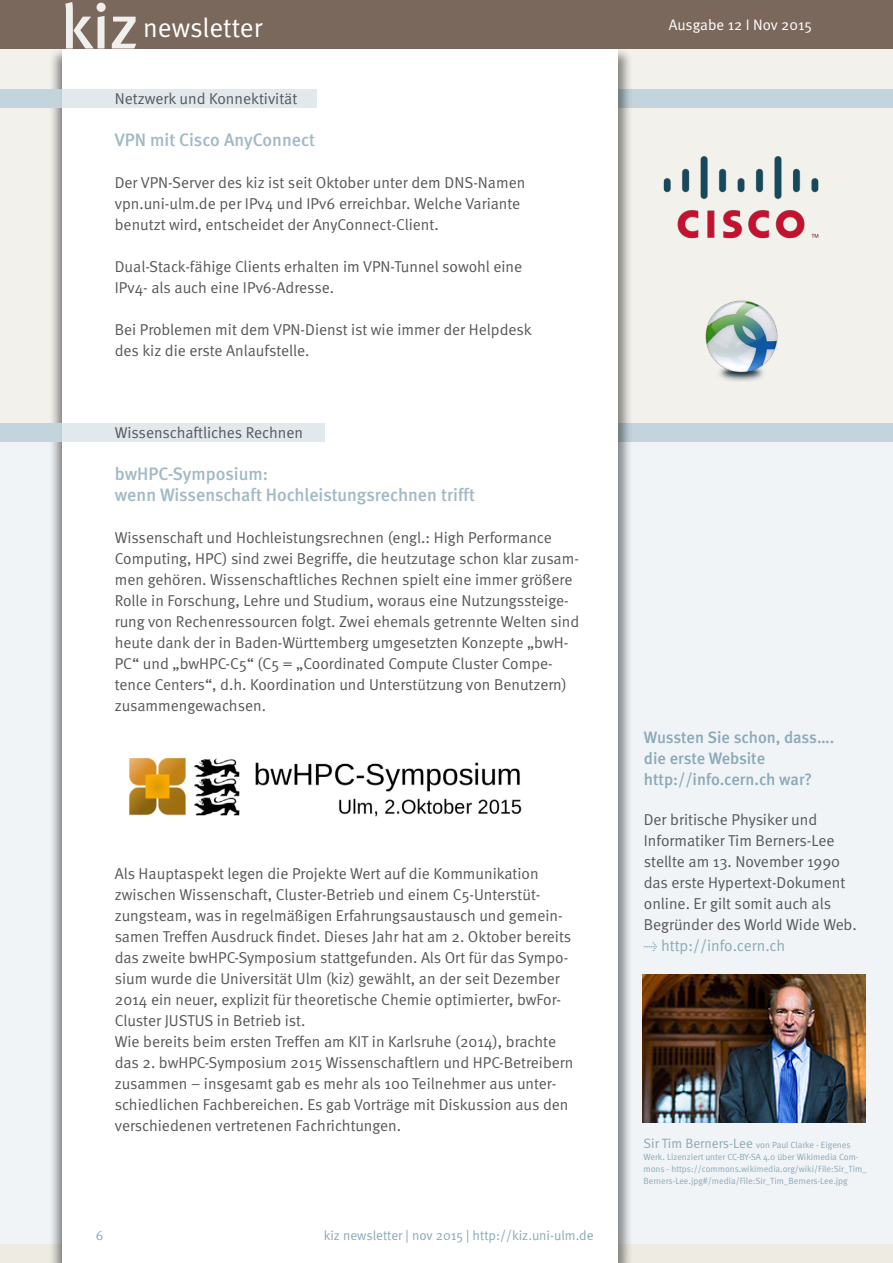
<style>
.page{position:relative;width:893px;height:1263px;background:#fff}
.page>*{position:absolute;margin:0;border:0;box-sizing:border-box;transform-origin:0 0}
.t1{font:500 63px "Meta";color:#fff}
.t2{font:27px "Meta Normal";color:#fff}
.t3{font:500 18px/21px "Meta";color:#a1bac6}
.t4{font:500 16.5px/21px "Meta";letter-spacing:-.005em;color:#8ba9b8}
.t5{font:15.75px/21px "Meta Normal";color:#58585a}
.t6{font:15.15px "Meta Normal";color:#fff}
.t7{font:13.5px "Meta Normal";color:#8ba9b8}
.t8{font:9px/12px "Meta Normal";color:#8ba9b8}
.s1{font-family:"Meta Normal Expert";color:#8ba9b8}
.s2{color:#8ba9b8}
.s3{font-size:13.5px}
</style>
<div class="page">
<div style="left:0;top:423px;width:893px;height:840px;background:#f0f4f7"></div>
<div style="left:0;top:1244px;width:893px;height:19px;background:#edebe2"></div>
<div style="left:0;top:0;width:893px;height:50px;background:#7b685c"></div>
<div style="left:0;top:50px;width:893px;height:392px;background:#f3f1ec"></div>
<div style="left:48px;top:47px;width:102px;height:1216px;background:#000;opacity:.44"></div>
<div style="left:0;top:423px;width:893px;height:19px;background:#c3d4dc"></div>
<div style="left:0;top:89px;width:893px;height:19px;background:#c3d4dc"></div>
<div style="left:59px;top:47px;width:574px;height:1216px;background:#000;opacity:.45"></div>
<div style="left:62px;top:50px;width:556px;height:1213px;background:#fff"></div>
<div style="left:59px;top:423px;width:266px;height:19px;background:#e1e9ed"></div>
<div style="left:59px;top:89px;width:257px;height:19px;background:#e1e9ed"></div>
<img style="left:663px;top:156px;width:156px;height:83px">
<img style="left:705px;top:300px;width:73px;height:81px">
<img style="left:129px;top:757px;width:393px;height:60px">
<img style="left:642px;top:974px;width:223px;height:149px">
<h1 class="t1" style="left:61px;top:-10px;width:79px">kiz</h1>
<h2 class="t2" style="left:143px;top:12px;width:120px">newsletter</h2>
<p class="t6" style="left:669px;top:16px;width:145px">Ausgabe 12 I Nov 2015</p>
<p class="t5" style="left:115px;top:88px;width:184px">Netzwerk und Konnektivität</p>
<p class="t3" style="left:115px;top:129px;width:202px">VPN mit Cisco AnyConnect</p>
<p class="t5" style="left:115px;top:172px;width:412px">Der VPN-Server des kiz ist seit Oktober unter dem DNS-Namen vpn.uni-ulm.de per IPv4 und IPv6 erreichbar. Welche Variante benutzt wird, entscheidet der AnyConnect-Client.</p>
<p class="t5" style="left:115px;top:256px;width:409px">Dual-Stack-fähige Clients erhalten im VPN-Tunnel sowohl eine<br>IPv4- als auch eine IPv6-Adresse.</p>
<p class="t5" style="left:115px;top:319px;width:418px">Bei Problemen mit dem VPN-Dienst ist wie immer der Helpdesk des kiz die erste Anlaufstelle.</p>
<p class="t5" style="left:115px;top:421px;width:190px">Wissenschaftliches Rechnen</p>
<p class="t3" style="left:115px;top:463px;width:362px">bwHPC-Symposium:<br>wenn Wissenschaft Hochleistungsrechnen trifft</p>
<p class="t5" style="left:115px;top:526px;width:466px">Wissenschaft und Hochleistungsrechnen (engl.: High Performance Computing, HPC) sind zwei Begriffe, die heutzutage schon klar zusam&shy;men gehören. Wissenschaftliches Rechnen spielt eine immer größere Rolle in Forschung, Lehre und Studium, woraus eine Nutzungssteige&shy;rung von Rechenressourcen folgt. Zwei ehemals getrennte Welten sind heute dank der in Baden-Württemberg umgesetzten Konzepte „bwH-PC“ und „bwHPC-C5“ (C5 = „Coordinated Compute Cluster Compe&shy;tence Centers“, d.h. Koordination und Unterstützung von Benutzern) zusammengewachsen.</p>
<p class="t5" style="left:115px;top:862px;width:460px">Als Hauptaspekt legen die Projekte Wert auf die Kommunikation zwischen Wissenschaft, Cluster-Betrieb und einem C5-Unterstüt&shy;zungsteam, was in regelmäßigen Erfahrungsaustausch und gemein&shy;samen Treffen Ausdruck findet. Dieses Jahr hat am 2. Oktober bereits das zweite bwHPC-Symposium stattgefunden. Als Ort für das Sympo&shy;sium wurde die Universität Ulm (kiz) gewählt, an der seit Dezember 2014 ein neuer, explizit für theoretische Chemie optimierter, bwFor-Cluster JUSTUS in Betrieb ist.<br>Wie bereits beim ersten Treffen am KIT in Karlsruhe (2014), brachte das 2. bwHPC-Symposium 2015 Wissenschaftlern und HPC-Betreibern zusammen – insgesamt gab es mehr als 100 Teilnehmer aus unter&shy;schiedlichen Fachbereichen. Es gab Vorträge mit Diskussion aus den verschiedenen vertretenen Fachrichtungen.</p>
<p class="t7" style="left:96px;top:1228px;width:9px">6</p>
<p class="t7" style="left:324px;top:1228px;width:271px">kiz newsletter | nov 2015 | http://kiz.uni-ulm.de</p>
<p class="t4" style="left:644px;top:727px;width:192px">Wussten Sie schon, dass…. die erste Website http://info.cern.ch war?</p>
<p class="t5" style="left:644px;top:809px;width:214px">Der britische Physiker und<br>Informatiker Tim Berners-Lee stellte am 13. November 1990 das erste Hypertext-Dokument online. Er gilt somit auch als<br>Begründer des World Wide Web. <span class="s1">t</span> <span class="s2">http://info.cern.ch</span></p>
<p class="t8" style="left:643px;top:1138px;width:225px"><span class="s3">Sir Tim Berners-Lee</span> von Paul Clarke - Eigenes Werk. Lizenziert unter CC-BY-SA 4.0 über Wikimedia Com&shy;mons - https://commons.wikimedia.org/wiki/File:Sir_Tim_ Berners-Lee.jpg#/media/File:Sir_Tim_Berners-Lee.jpg</p>
</div>
